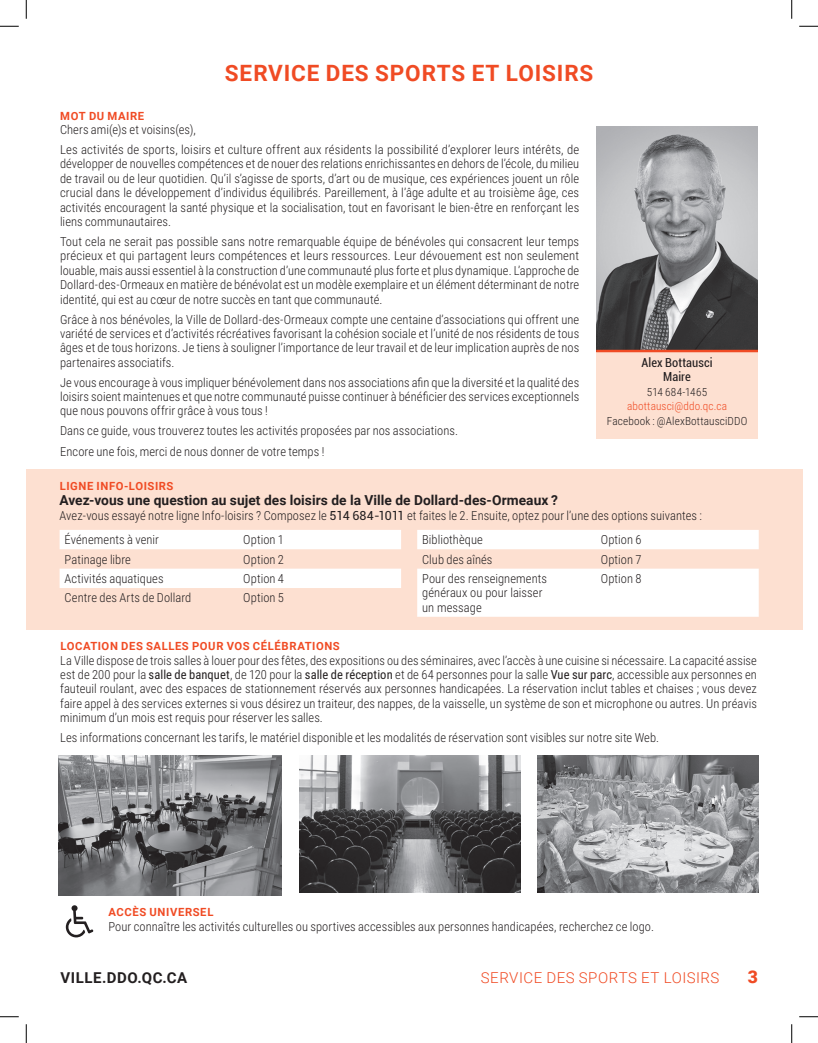
<style>
.page{position:relative;width:818px;height:1043px;background:#fff}
.page>*{position:absolute;margin:0;border:0;box-sizing:border-box;transform-origin:0 0}
.t1{font:700 22.5px "Roboto";letter-spacing:.035em;color:#f04b24}
.t2{font:900 17.5px "Roboto";color:#f04b24}
.t3{font:300 15px "Roboto";letter-spacing:.03em;color:#f04b24}
.t4{font:700 15px "Roboto";letter-spacing:.035em;color:#231f20}
.t5{font:700 13.75px "Roboto";letter-spacing:.005em;color:#231f20}
.t6{font:300 12.5px/14.4px "Roboto Condensed";letter-spacing:.005em;color:#231f20;text-align:justify}
.t7{font:condensed 12.5px/14.4px "Roboto";letter-spacing:.005em;color:#231f20;text-align:center}
.t8{font:700 11.25px "Roboto";letter-spacing:.05em;color:#f04b24}
.t9{font:300 11.25px "Roboto Condensed";letter-spacing:.015em;color:#231f20}
.t10{font:300 11.25px "Roboto Condensed";letter-spacing:.01em;color:#f04b24}
.s1{font-family:"Roboto";font-weight:400}
.s2{font-weight:400}
</style>
<div class="page">
<div style="left:26px;top:470px;width:776px;height:160px;background:#fde0d1"></div>
<div style="left:596px;top:351px;width:162px;height:87px;background:#fde0d1"></div>
<svg style="left:66px;top:905px;width:27px;height:32px"></svg>
<img style="left:299px;top:755px;width:222px;height:137px">
<img style="left:537px;top:755px;width:221px;height:137px">
<img style="left:59px;top:755px;width:223px;height:140px">
<svg style="left:60px;top:530px;width:341px;height:58px"></svg>
<svg style="left:417px;top:530px;width:341px;height:87px"></svg>
<img style="left:596px;top:126px;width:162px;height:224px">
<hr style="left:596px;top:350px;width:162px;height:2px;background:#f04b24">
<svg style="left:0;top:25px;width:19px;height:2px"></svg>
<svg style="left:799px;top:25px;width:19px;height:2px"></svg>
<svg style="left:0;top:1016px;width:19px;height:1px"></svg>
<svg style="left:799px;top:1016px;width:19px;height:1px"></svg>
<svg style="left:25px;top:0;width:2px;height:19px"></svg>
<svg style="left:25px;top:1024px;width:2px;height:18px"></svg>
<svg style="left:791px;top:0;width:1px;height:19px"></svg>
<svg style="left:791px;top:1024px;width:1px;height:18px"></svg>
<h1 class="t1" style="left:225px;top:57px;width:370px">SERVICE DES SPORTS ET LOISIRS</h1>
<p class="t8" style="left:60px;top:108px;width:85px">MOT DU MAIRE</p>
<p class="t6" style="left:60px;top:119px;width:520px;line-height:20px">Chers ami(e)s et voisins(es),<br>Les activités de sports, loisirs et culture offrent aux résidents la possibilité d’explorer leurs intérêts, de</p>
<p class="t6" style="left:60px;top:156px;width:520px">développer de nouvelles compétences et de nouer des relations enrichissantes en dehors de l’école, du milieu de travail ou de leur quotidien. Qu’il s’agisse de sports, d’art ou de musique, ces expériences jouent un rôle crucial dans le développement d’individus équilibrés. Pareillement, à l’âge adulte et au troisième âge, ces activités encouragent la santé physique et la socialisation, tout en favorisant le bien-être en renforçant les liens communautaires.</p>
<p class="t6" style="left:60px;top:234px;width:520px">Tout cela ne serait pas possible sans notre remarquable équipe de bénévoles qui consacrent leur temps précieux et qui partagent leurs compétences et leurs ressources. Leur dévouement est non seulement louable, mais aussi essentiel à la construction d’une communauté plus forte et plus dynamique. L’approche de Dollard-des-Ormeaux en matière de bénévolat est un modèle exemplaire et un élément déterminant de notre identité, qui est au cœur de notre succès en tant que communauté.</p>
<p class="t6" style="left:60px;top:311px;width:520px">Grâce à nos bénévoles, la Ville de Dollard-des-Ormeaux compte une centaine d’associations qui offrent une variété de services et d’activités récréatives favorisant la cohésion sociale et l’unité de nos résidents de tous âges et de tous horizons. Je tiens à souligner l’importance de leur travail et de leur implication auprès de nos partenaires associatifs.</p>
<p class="t6" style="left:60px;top:374px;width:520px">Je vous encourage à vous impliquer bénévolement dans nos associations afin que la diversité et la qualité des loisirs soient maintenues et que notre communauté puisse continuer à bénéficier des services exceptionnels que nous pouvons offrir grâce à vous tous !</p>
<p class="t6" style="left:60px;top:420px;width:399px;line-height:20px">Dans ce guide, vous trouverez toutes les activités proposées par nos associations.<br>Encore une fois, merci de nous donner de votre temps !</p>
<p class="t7" style="left:641px;top:355px;width:73px">Alex Bottausci<br>Maire</p>
<p class="t9" style="left:646px;top:384px;width:62px">514 684-1465</p>
<p class="t10" style="left:627px;top:398px;width:101px">abottausci@ddo.qc.ca</p>
<p class="t9" style="left:606px;top:412px;width:142px">Facebook : @AlexBottausciDDO</p>
<p class="t8" style="left:60px;top:478px;width:115px">LIGNE INFO-LOISIRS</p>
<p class="t5" style="left:60px;top:491px;width:500px">Avez-vous une question au sujet des loisirs de la Ville de Dollard-des-Ormeaux ?</p>
<p class="t6" style="left:60px;top:507px;width:644px">Avez-vous essayé notre ligne Info-loisirs ? Composez le <span class="s1">514 684-1011</span> et faites le 2. Ensuite, optez pour l’une des options suivantes :</p>
<p class="t6" style="left:65px;top:532px;width:96px">Événements à venir</p>
<p class="t6" style="left:243px;top:532px;width:42px">Option 1</p>
<p class="t6" style="left:65px;top:551px;width:68px">Patinage libre</p>
<p class="t6" style="left:243px;top:551px;width:42px">Option 2</p>
<p class="t6" style="left:65px;top:571px;width:100px">Activités aquatiques</p>
<p class="t6" style="left:243px;top:571px;width:42px">Option 4</p>
<p class="t6" style="left:65px;top:590px;width:128px">Centre des Arts de Dollard</p>
<p class="t6" style="left:243px;top:590px;width:42px">Option 5</p>
<p class="t6" style="left:422px;top:532px;width:62px">Bibliothèque</p>
<p class="t6" style="left:601px;top:532px;width:42px">Option 6</p>
<p class="t6" style="left:422px;top:551px;width:72px">Club des aînés</p>
<p class="t6" style="left:601px;top:551px;width:42px">Option 7</p>
<p class="t6" style="left:422px;top:571px;width:126px;text-align:left">Pour des renseignements généraux ou pour laisser un message</p>
<p class="t6" style="left:601px;top:571px;width:42px">Option 8</p>
<p class="t8" style="left:60px;top:638px;width:281px">LOCATION DES SALLES POUR VOS CÉLÉBRATIONS</p>
<p class="t6" style="left:60px;top:652px;width:698px">La Ville dispose de trois salles à louer pour des fêtes, des expositions ou des séminaires, avec l’accès à une cuisine si nécessaire. La capacité assise est de 200 pour la <span class="s2">salle de banquet</span>, de 120 pour la <span class="s2">salle de réception</span> et de 64 personnes pour la salle <span class="s2">Vue sur parc</span>, accessible aux personnes en fauteuil roulant, avec des espaces de stationnement réservés aux personnes handicapées. La réservation inclut tables et chaises ; vous devez faire appel à des services externes si vous désirez un traiteur, des nappes, de la vaisselle, un système de son et microphone ou autres. Un préavis minimum d’un mois est requis pour réserver les salles.</p>
<p class="t6" style="left:60px;top:730px;width:600px">Les informations concernant les tarifs, le matériel disponible et les modalités de réservation sont visibles sur notre site Web.</p>
<p class="t8" style="left:109px;top:904px;width:106px">ACCÈS UNIVERSEL</p>
<p class="t6" style="left:108px;top:918px;width:547px">Pour connaître les activités culturelles ou sportives accessibles aux personnes handicapées, recherchez ce logo.</p>
<p class="t4" style="left:60px;top:967px;width:128px">VILLE.DDO.QC.CA</p>
<p class="t3" style="left:481px;top:966px;width:240px">SERVICE DES SPORTS ET LOISIRS</p>
<h2 class="t2" style="left:747px;top:964px;width:12px">3</h2>
</div>
